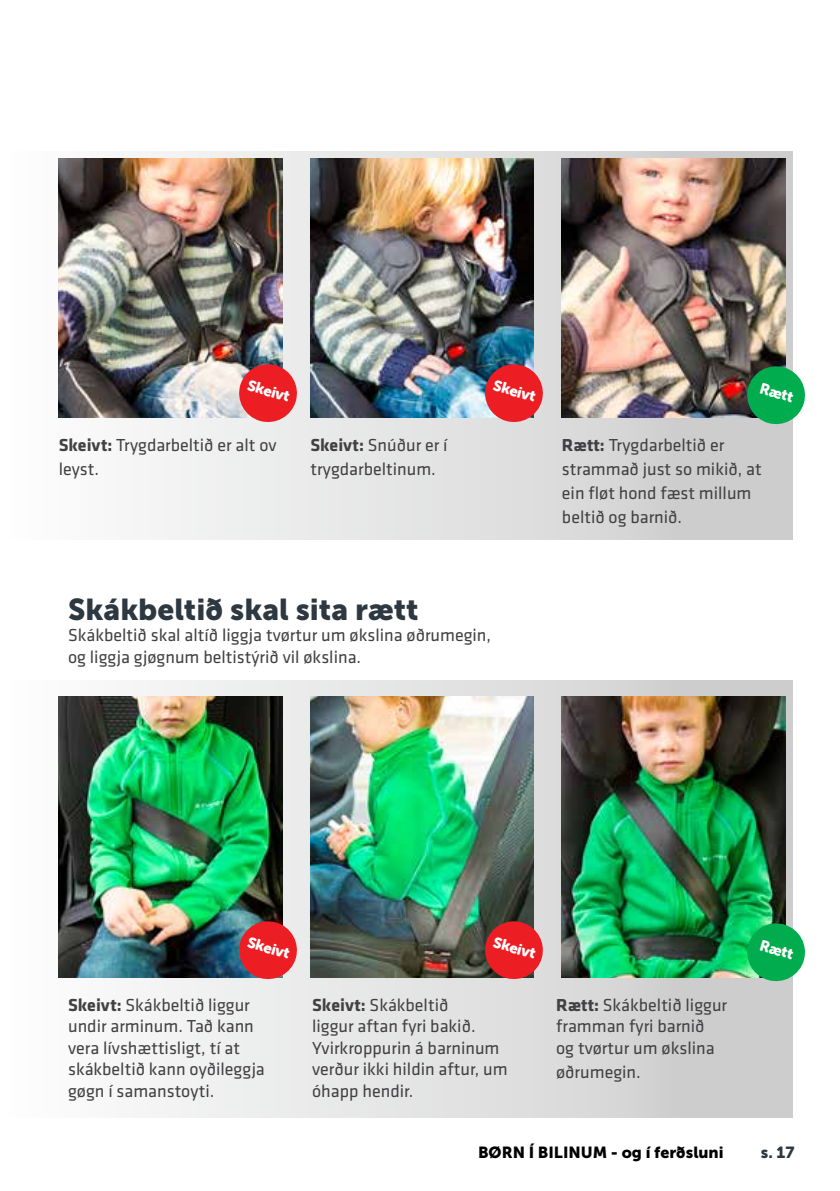
<style>
.page{position:relative;width:840px;height:1191px;background:#fff}
.page>*{position:absolute;margin:0;border:0;box-sizing:border-box;transform-origin:0 0}
.t1{font:30px "Museo Sans 900";color:#2d3840}
.t2{font:18px/21.6px "Klavika";color:#414042}
.t3{font:16px "Museo Sans 900";color:#000}
.t4{font:16px "Museo Sans 900";color:#2d3840}
.t5{font:15.4px "Museo Sans Rounded 900";color:#fff}
.s1{font-weight:700}
</style>
<div class="page">
<div style="left:5px;top:152px;width:787px;height:387px;background:linear-gradient(to right,#feffff,#c9c9c9)"></div>
<div style="left:5px;top:680px;width:787px;height:437px;background:linear-gradient(to right,#fff,#c9c9c9)"></div>
<img style="left:58px;top:158px;width:224px;height:259px">
<img style="left:58px;top:696px;width:224px;height:281px">
<img style="left:310px;top:158px;width:223px;height:259px">
<img style="left:310px;top:696px;width:223px;height:281px">
<img style="left:561px;top:158px;width:223px;height:259px">
<img style="left:561px;top:696px;width:223px;height:281px">
<svg style="left:481px;top:918px;width:65px;height:64px;background:#c54446"></svg>
<svg style="left:481px;top:361px;width:65px;height:64px;background:#d0565e"></svg>
<svg style="left:236px;top:918px;width:64px;height:64px;background:#cf535a"></svg>
<svg style="left:236px;top:361px;width:64px;height:64px;background:#e05c61"></svg>
<svg style="left:743px;top:920px;width:62px;height:64px;background:#30bc6f"></svg>
<svg style="left:743px;top:363px;width:62px;height:64px;background:#34a365"></svg>
<p class="t5" style="left:250px;top:376px;width:45px;rotate:16deg">Skeivt</p>
<p class="t5" style="left:496px;top:376px;width:45px;rotate:16deg">Skeivt</p>
<p class="t5" style="left:762px;top:380px;width:36px;rotate:16deg">Rætt</p>
<p class="t2" style="left:59px;top:432px;width:219px;line-height:24px"><span class="s1">Skeivt:</span> Trygdarbeltið er alt ov leyst.</p>
<p class="t2" style="left:310px;top:432px;width:139px;line-height:24px"><span class="s1">Skeivt:</span> Snúður er í trygdarbeltinum.</p>
<p class="t2" style="left:561px;top:432px;width:201px;line-height:24px"><span class="s1">Rætt:</span> Trygdarbeltið er strammað just so mikið, at ein fløt hond fæst millum beltið og barnið.</p>
<h1 class="t1" style="left:68px;top:592px;width:352px">Skákbeltið skal sita rætt</h1>
<p class="t2" style="left:68px;top:624px;width:424px">Skákbeltið skal altíð liggja tvørtur um økslina øðrumegin, og liggja gjøgnum beltistýrið vil økslina.</p>
<p class="t5" style="left:250px;top:933px;width:45px;rotate:16deg">Skeivt</p>
<p class="t5" style="left:496px;top:933px;width:45px;rotate:16deg">Skeivt</p>
<p class="t2" style="left:68px;top:993px;width:198px"><span class="s1">Skeivt:</span> Skákbeltið liggur undir arminum. Tað kann vera lívshættisligt, tí at skákbeltið kann oyðileggja gøgn í samanstoyti.</p>
<p class="t2" style="left:312px;top:993px;width:197px"><span class="s1">Skeivt:</span> Skákbeltið<br>liggur aftan fyri bakið.<br>Yvirkroppurin á barninum verður ikki hildin aftur, um óhapp hendir.</p>
<p class="t2" style="left:556px;top:993px;width:172px"><span class="s1">Rætt:</span> Skákbeltið liggur framman fyri barnið<br>og tvørtur um økslina</p>
<p class="t2" style="left:556px;top:1060px;width:86px">øðrumegin.</p>
<p class="t5" style="left:762px;top:936px;width:36px;rotate:16deg">Rætt</p>
<p class="t3" style="left:478px;top:1143px;width:247px">BØRN Í BILINUM - og í ferðsluni</p>
<p class="t4" style="left:760px;top:1143px;width:35px">s. 17</p>
</div>
